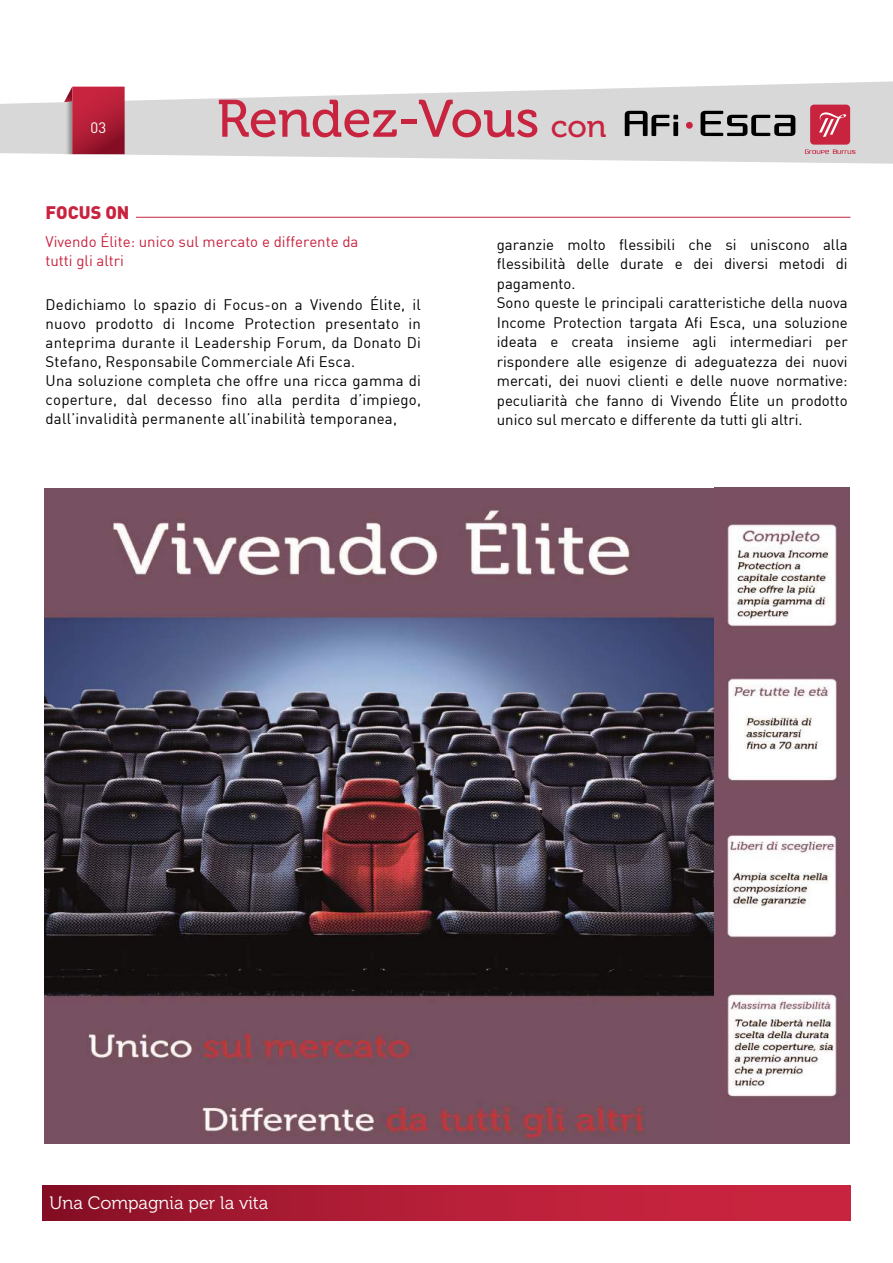
<style>
.page{position:relative;width:893px;height:1263px;background:#fff}
.page>*{position:absolute;margin:0;border:0;box-sizing:border-box;transform-origin:0 0}
.t1{font:52.5px "Museo 500";color:#c8233f}
.t2{font:18px "Museo 300";color:#fff}
.t3{font:900 18px "DIN";color:#c8233f}
.t4{font:15px/19.5px "DIN";color:#000}
.t5{font:15px/19.5px "DIN";color:#c8233f}
.t6{font:15px "DIN";color:#fff}
.s1{font-size:31.5px}
</style>
<div class="page">
<div style="left:43px;top:1185px;width:807px;height:35px;background:linear-gradient(to right,#8f1228,#d42844)"></div>
<svg style="left:0;top:81px;width:893px;height:83px;fill:#d8d8d8"></svg>
<div style="left:686px;top:122px;width:7px;height:7px;background:#c8233f;border-radius:50%"></div>
<svg style="left:805px;top:149px;width:50px;height:5px"></svg>
<div style="left:810px;top:105px;width:40px;height:40px;background:#c8233f;border-radius:4px"></div>
<svg style="left:819px;top:112px;width:27px;height:25px"></svg>
<svg style="left:625px;top:111px;width:53px;height:25px"></svg>
<svg style="left:701px;top:111px;width:94px;height:25px;background:#7f7f7f"></svg>
<img style="left:125px;top:101px;width:3px;height:53px">
<svg style="left:64px;top:87px;width:61px;height:67px;background:#b13147"></svg>
<hr style="left:136px;top:217px;width:714px;height:1px;background:#c8233f">
<img style="left:45px;top:488px;width:804px;height:656px">
<p class="t6" style="left:91px;top:118px;width:17px">03</p>
<h1 class="t1" style="left:217px;top:90px;width:391px">Rendez-Vous <span class="s1">con</span></h1>
<p class="t3" style="left:46px;top:201px;width:85px">FOCUS ON</p>
<p class="t5" style="left:46px;top:231px;width:314px">Vivendo Élite: unico sul mercato e differente da tutti gli altri</p>
<p class="t4" style="left:46px;top:295px;width:377px;line-height:19px">Dedichiamo lo spazio di Focus-on a Vivendo Élite, il nuovo prodotto di Income Protection presentato in anteprima durante il Leadership Forum, da Donato Di Stefano, Responsabile Commerciale Afi Esca.<br>Una soluzione completa che offre una ricca gamma di coperture, dal decesso fino alla perdita d’impiego, dall’invalidità permanente all’inabilità temporanea,</p>
<p class="t4" style="left:497px;top:234px;width:352px">garanzie molto flessibili che si uniscono alla flessibilità delle durate e dei diversi metodi di pagamento.<br>Sono queste le principali caratteristiche della nuova Income Protection targata Afi Esca, una soluzione ideata e creata insieme agli intermediari per rispondere alle esigenze di adeguatezza dei nuovi mercati, dei nuovi clienti e delle nuove normative: peculiarità che fanno di Vivendo Élite un prodotto unico sul mercato e differente da tutti gli altri.</p>
<p class="t2" style="left:50px;top:1193px;width:220px">Una Compagnia per la vita</p>
</div>
